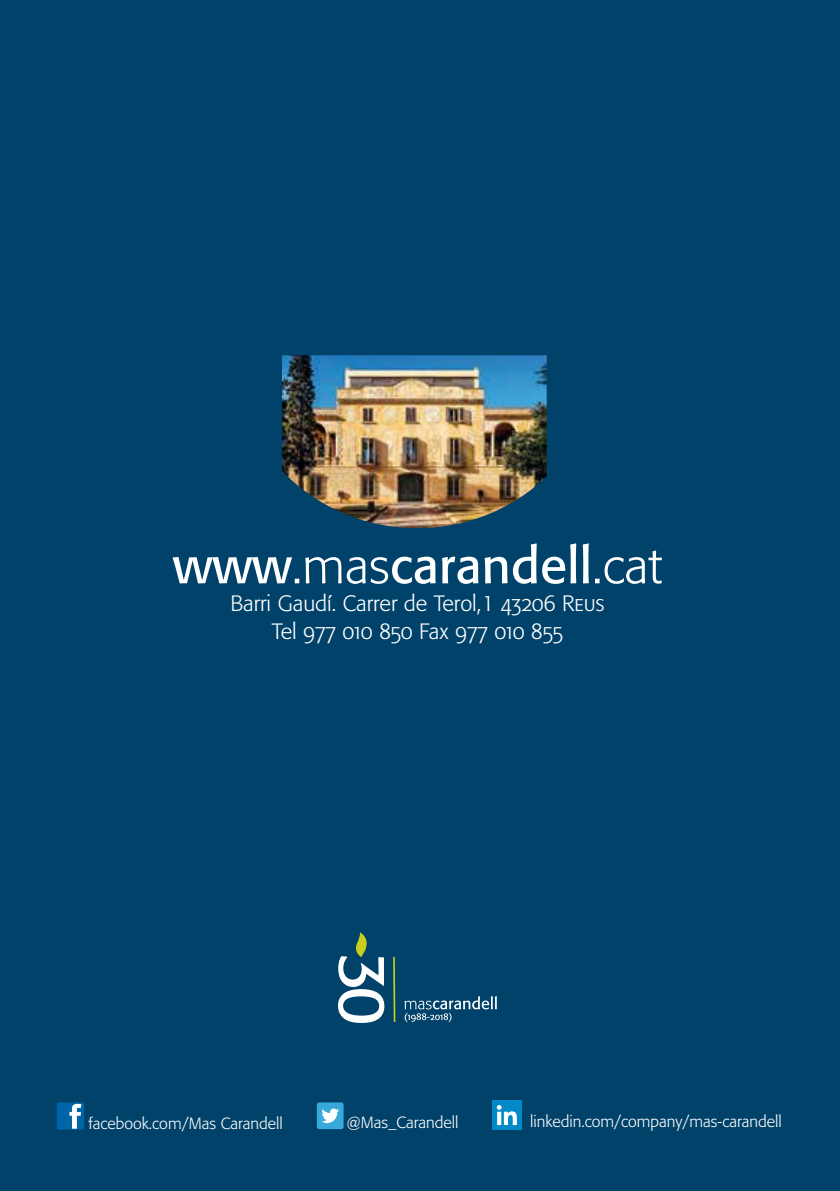
<style>
.page{position:relative;width:840px;height:1191px;background:#fff}
.page>*{position:absolute;margin:0;border:0;box-sizing:border-box;transform-origin:0 0}
.t1{font:50px "Formata";color:#fff}
.t2{font:300 22px "Formata";color:#fff}
.t3{font:22px "Formata Light SC";color:#fff}
.t4{font:300 16px "Formata";color:#fff}
.s1{font-weight:300}
.s2{font-family:"Formata Light SC";font-weight:400}
.s3{font-family:"Formata";font-weight:300}
</style>
<div class="page">
<div style="left:0;top:0;width:839px;height:1191px;background:#004269"></div>
<div style="left:57px;top:1102px;width:27px;height:27px;background:#0065a6;border-radius:2px"></div>
<svg style="left:69px;top:1103px;width:12px;height:25px"></svg>
<div style="left:317px;top:1102px;width:26px;height:27px;background:#39a9dc;border-radius:2px"></div>
<svg style="left:321px;top:1108px;width:18px;height:15px"></svg>
<div style="left:492px;top:1100px;width:29px;height:29px;background:#008ac9"></div>
<svg style="left:496px;top:1105px;width:20px;height:20px"></svg>
<hr style="left:393px;top:957px;width:2px;height:65px;background:#cace1f">
<svg style="left:338px;top:932px;width:46px;height:91px"></svg>
<svg style="left:404px;top:996px;width:92px;height:26px"></svg>
<img style="left:282px;top:355px;width:264px;height:173px">
<h1 class="t1" style="left:173px;top:535px;width:490px">www<span class="s1">.mas</span>carandell<span class="s1">.cat</span></h1>
<h2 class="t2" style="left:230px;top:590px;width:375px">Barri Gaudí. Carrer de Terol,1 <span class="s2">43206 Reus</span></h2>
<h2 class="t3" style="left:272px;top:619px;width:292px"><span class="s3">Tel</span> 977 010 850 <span class="s3">Fax</span> 977 010 855</h2>
<p class="t4" style="left:88px;top:1113px;width:196px">facebook.com/Mas Carandell</p>
<p class="t4" style="left:346px;top:1112px;width:113px">@Mas_Carandell</p>
<p class="t4" style="left:529px;top:1111px;width:253px">linkedin.com/company/mas-carandell</p>
</div>
